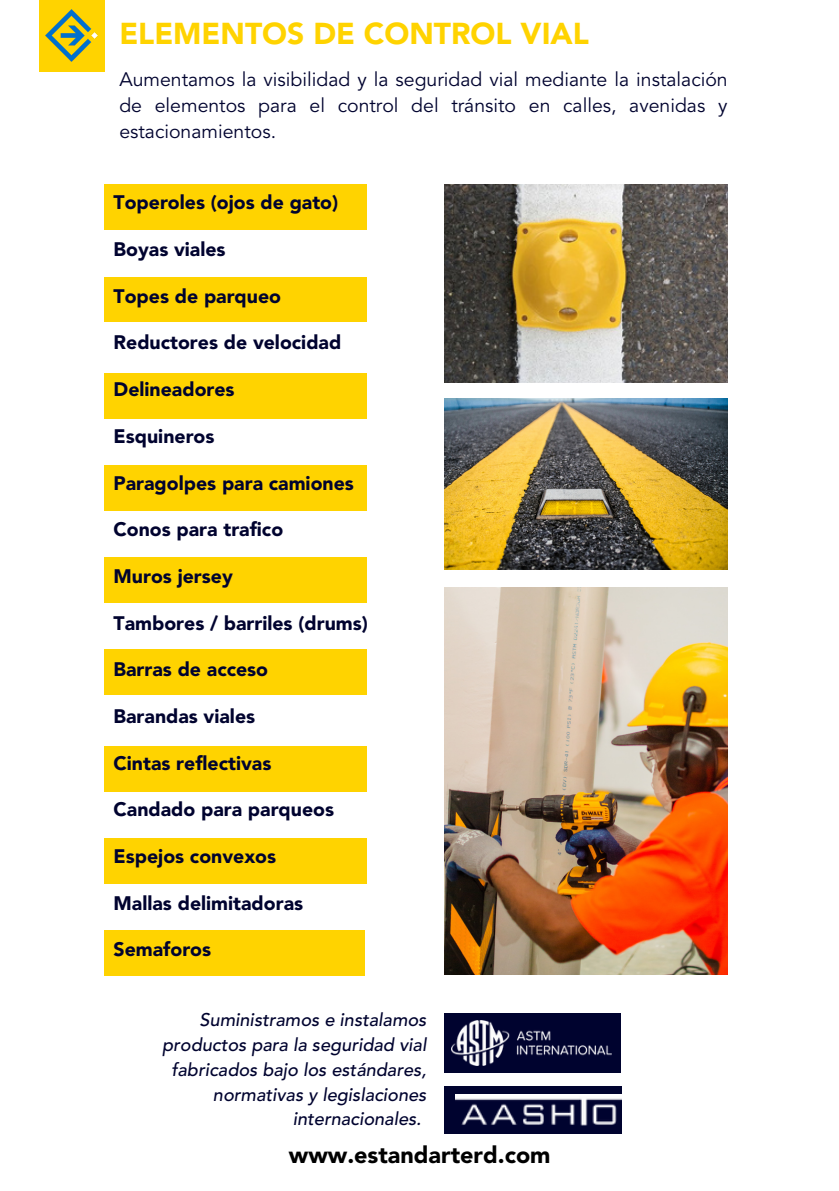
<style>
.page{position:relative;width:839px;height:1191px;background:#fff}
.page>*{position:absolute;margin:0;border:0;box-sizing:border-box;transform-origin:0 0}
.t1{font:900 30px "Avenir LT Pro";color:#ffd300}
.t2{font:900 23.4px "Avenir LT Pro";color:#000}
.t3{font:900 19.4px "Avenir LT Pro";color:#00032f}
.t4{font:19.4px/26.2px "Avenir LT Pro";color:#00032f;text-align:justify}
.t5{font:italic 500 18.2px/24.8px "Avenir LT Pro";color:#00032f;text-align:right}
</style>
<div class="page">
<div style="left:39px;top:0;width:65px;height:71px;background:#ffd300"></div>
<div style="left:444px;top:1014px;width:176px;height:59px;background:#00032f"></div>
<img style="left:451px;top:1020px;width:160px;height:45px">
<div style="left:444px;top:1086px;width:177px;height:48px;background:#00032f"></div>
<img style="left:455px;top:1094px;width:167px;height:32px">
<div style="left:104px;top:184px;width:262px;height:46px;background:#ffd300"></div>
<div style="left:104px;top:277px;width:262px;height:45px;background:#ffd300"></div>
<div style="left:104px;top:373px;width:262px;height:45px;background:#ffd300"></div>
<div style="left:104px;top:465px;width:262px;height:46px;background:#ffd300"></div>
<div style="left:104px;top:557px;width:262px;height:46px;background:#ffd300"></div>
<div style="left:104px;top:649px;width:262px;height:46px;background:#ffd300"></div>
<div style="left:104px;top:746px;width:262px;height:45px;background:#ffd300"></div>
<div style="left:104px;top:838px;width:262px;height:45px;background:#ffd300"></div>
<div style="left:105px;top:930px;width:260px;height:45px;background:#ffd300"></div>
<img style="left:444px;top:184px;width:283px;height:198px">
<img style="left:444px;top:588px;width:283px;height:387px">
<img style="left:444px;top:399px;width:283px;height:171px">
<img style="left:45px;top:9px;width:53px;height:53px">
<h1 class="t1" style="left:119px;top:22px;width:471px">ELEMENTOS DE CONTROL VIAL</h1>
<p class="t4" style="left:119px;top:67px;width:610px">Aumentamos la visibilidad y la seguridad vial mediante la instalación de elementos para el control del tránsito en calles, avenidas y estacionamientos.</p>
<p class="t3" style="left:114px;top:195px;width:226px">Toperoles (ojos de gato)</p>
<p class="t3" style="left:114px;top:241px;width:114px">Boyas viales</p>
<p class="t3" style="left:114px;top:288px;width:169px">Topes de parqueo</p>
<p class="t3" style="left:114px;top:335px;width:229px">Reductores de velocidad</p>
<p class="t3" style="left:114px;top:381px;width:122px">Delineadores</p>
<p class="t3" style="left:114px;top:428px;width:102px">Esquineros</p>
<p class="t3" style="left:114px;top:475px;width:242px">Paragolpes para camiones</p>
<p class="t3" style="left:114px;top:522px;width:171px">Conos para trafico</p>
<p class="t3" style="left:114px;top:568px;width:121px">Muros jersey</p>
<p class="t3" style="left:114px;top:615px;width:256px">Tambores / barriles (drums)</p>
<p class="t3" style="left:114px;top:662px;width:156px">Barras de acceso</p>
<p class="t3" style="left:114px;top:708px;width:143px">Barandas viales</p>
<p class="t3" style="left:114px;top:755px;width:159px">Cintas reflectivas</p>
<p class="t3" style="left:114px;top:802px;width:222px">Candado para parqueos</p>
<p class="t3" style="left:114px;top:848px;width:164px">Espejos convexos</p>
<p class="t3" style="left:114px;top:895px;width:191px">Mallas delimitadoras</p>
<p class="t3" style="left:114px;top:942px;width:99px">Semaforos</p>
<p class="t5" style="left:162px;top:1009px;width:266px">Suministramos e instalamos productos para la seguridad vial fabricados bajo los estándares, normativas y legislaciones internacionales.</p>
<p class="t2" style="left:289px;top:1145px;width:263px">www.estandarterd.com</p>
</div>
